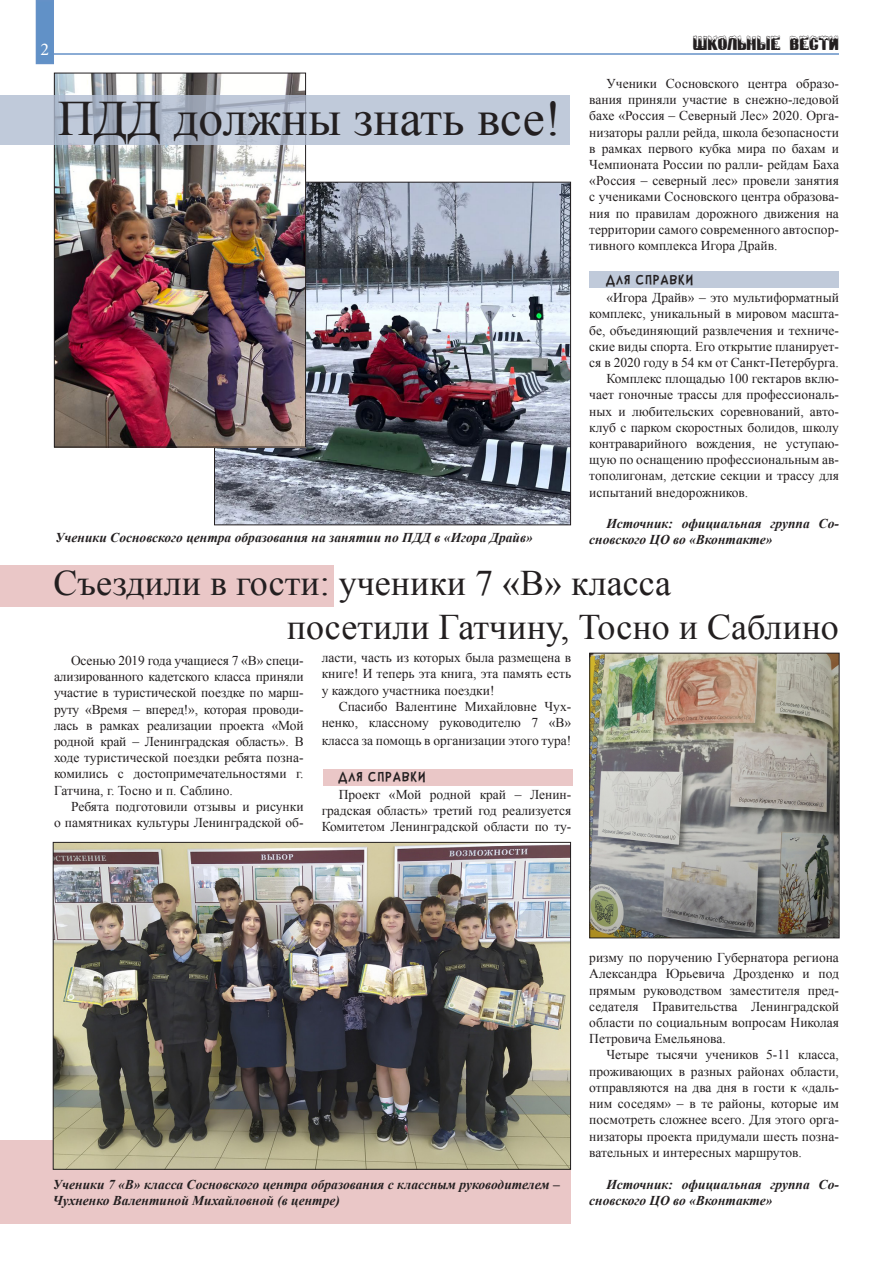
<style>
.page{position:relative;width:893px;height:1263px;background:#fff}
.page>*{position:absolute;margin:0;border:0;box-sizing:border-box;transform-origin:0 0}
.Заг{font:49.5px "Times New Roman";color:#231f20}
.Заг-2{font:36px "Times New Roman";color:#231f20}
.t1{font:18px "Zanesennyj";color:#231f20}
.t2{font:18px "Minion Pro";color:#fff}
.текст{font:15px "mr Stupid Head BBG";letter-spacing:.09em;color:#231f20}
.текст-2{font:13.5px/16.2px "Times New Roman";color:#231f20;text-align:justify}
.лид{font:italic 700 13.5px/16.2px "Times New Roman";color:#231f20}
.текст-3{font:italic 700 13.5px/16.2px "Times New Roman";color:#231f20}
</style>
<div class="page">
<div style="left:323px;top:769px;width:249px;height:16px;background:#eac7c7"></div>
<div style="left:0;top:565px;width:334px;height:41px;background:#eac7c7"></div>
<div style="left:0;top:1140px;width:571px;height:84px;background:#eac7c7"></div>
<div style="left:589px;top:271px;width:250px;height:17px;background:#c0cada"></div>
<img style="left:216px;top:184px;width:353px;height:339px">
<img style="left:56px;top:75px;width:248px;height:370px">
<div style="left:54px;top:73px;width:252px;height:374px;border:1px solid #231f20"></div>
<svg style="left:1px;top:95px;width:569px;height:50px;fill:#c0cada"></svg>
<hr style="left:54px;top:53px;width:785px;height:2px;background:#6591c7">
<div style="left:36px;top:1px;width:17px;height:62px;background:#6191c7"></div>
<div style="left:36px;top:0;width:18px;height:64px;border:2px solid #6591c7"></div>
<img style="left:55px;top:844px;width:514px;height:324px">
<img style="left:591px;top:655px;width:246px;height:281px">
<div style="left:589px;top:653px;width:250px;height:285px;border:1px solid #231f20"></div>
<p class="t2" style="left:41px;top:37px;width:10px">2</p>
<p class="t1" style="left:693px;top:33px;width:147px">школьные вести</p>
<p class="текст-2" style="left:589px;top:75px;width:251px;text-indent:17px">Ученики Сосновского центра образо&shy;вания приняли участие в снежно-ледовой бахе «Россия – Северный Лес» 2020. Орга&shy;низаторы ралли рейда, школа безопасности в рамках первого кубка мира по бахам и Чемпионата России по ралли- рейдам Баха «Россия – северный лес» провели занятия с учениками Сосновского центра образова&shy;ния по правилам дорожного движения на территории самого современного автоспор&shy;тивного комплекса Игора Драйв.</p>
<p class="текст" style="left:606px;top:272px;width:88px">Для справки</p>
<p class="текст-2" style="left:589px;top:289px;width:251px;text-indent:17px">«Игора Драйв» – это мультиформатный комплекс, уникальный в мировом масшта&shy;бе, объединяющий развлечения и техниче&shy;ские виды спорта. Его открытие планирует&shy;ся в 2020 году в 54 км от Санкт-Петербурга.</p>
<p class="текст-2" style="left:589px;top:370px;width:251px;text-indent:17px">Комплекс площадью 100 гектаров вклю&shy;чает гоночные трассы для профессиональ&shy;ных и любительских соревнований, авто&shy;клуб с парком скоростных болидов, школу контраварийного вождения, не уступаю&shy;щую по оснащению профессиональным ав&shy;тополигонам, детские секции и трассу для испытаний внедорожников.</p>
<p class="текст-3" style="left:589px;top:515px;width:251px;text-indent:17px">Источник: официальная группа Со&shy;сновского ЦО во «Вконтакте»</p>
<p class="Заг" style="left:58px;top:85px;width:505px">ПДД должны знать все!</p>
<p class="лид" style="left:55px;top:529px;width:479px">Ученики Сосновского центра образования на занятии по ПДД в «Игора Драйв»</p>
<p class="Заг-2" style="left:54px;top:559px;width:619px">Съездили в гости: ученики 7 «В» класса</p>
<p class="Заг-2" style="left:287px;top:602px;width:554px">посетили Гатчину, Тосно и Саблино</p>
<p class="текст-2" style="left:322px;top:649px;width:251px">ласти, часть из которых была размещена в книге! И теперь эта книга, эта память есть у каждого участника поездки!</p>
<p class="текст-2" style="left:322px;top:698px;width:251px;text-align:right">Спасибо Валентине Михайловне Чух&shy;ненко, классному руководителю 7 «В»</p>
<p class="текст-2" style="left:322px;top:732px;width:251px">класса за помощь в организации этого тура!</p>
<p class="текст" style="left:339px;top:768px;width:88px">Для справки</p>
<p class="текст-2" style="left:322px;top:786px;width:251px;text-indent:17px">Проект «Мой родной край – Ленин&shy;градская область» третий год реализуется Комитетом Ленинградской области по ту-</p>
<p class="текст-2" style="left:54px;top:652px;width:251px;text-indent:17px">Осенью 2019 года учащиеся 7 «В» специ&shy;ализированного кадетского класса приняли участие в туристической поездке по марш&shy;руту «Время – вперед!», которая проводи&shy;лась в рамках реализации проекта «Мой родной край – Ленинградская область». В ходе туристической поездки ребята позна&shy;комились с достопримечательностями г.<br>Гатчина, г. Тосно и п. Саблино.</p>
<p class="текст-2" style="left:54px;top:798px;width:251px;text-align:right">Ребята подготовили отзывы и рисунки<br>о памятниках культуры Ленинградской об-</p>
<p class="лид" style="left:53px;top:1176px;width:508px">Ученики 7 «В» класса Сосновского центра образования с классным руководителем –<br>Чухненко Валентиной Михайловной (в центре)</p>
<p class="текст-2" style="left:589px;top:949px;width:251px">ризму по поручению Губернатора региона Александра Юрьевича Дрозденко и под прямым руководством заместителя пред&shy;седателя Правительства Ленинградской области по социальным вопросам Николая Петровича Емельянова.</p>
<p class="текст-2" style="left:589px;top:1047px;width:251px;text-indent:17px">Четыре тысячи учеников 5-11 класса, проживающих в разных районах области, отправляются на два дня в гости к «даль&shy;ним соседям» – в те районы, которые им посмотреть сложнее всего. Для этого орга&shy;низаторы проекта придумали шесть позна&shy;вательных и интересных маршрутов.</p>
<p class="текст-3" style="left:589px;top:1176px;width:251px;text-indent:17px">Источник: официальная группа Со&shy;сновского ЦО во «Вконтакте»</p>
</div>
